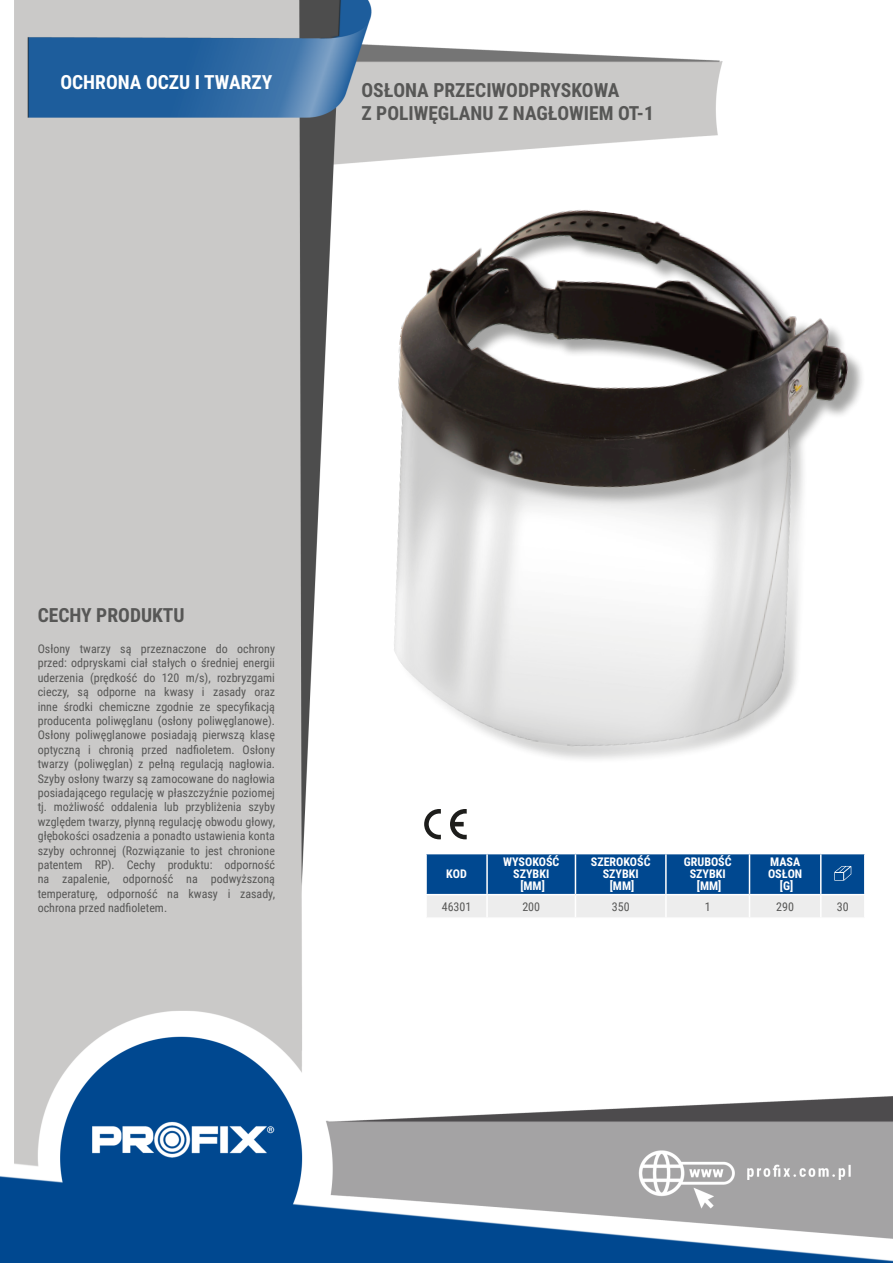
<style>
.page{position:relative;width:893px;height:1263px;background:#fff}
.page>*{position:absolute;margin:0;border:0;box-sizing:border-box;transform-origin:0 0}
.Lewo_bez_dzielenia{font:700 19.5px/23.4px "Roboto Condensed";color:#575756}
.Center{font:700 19.5px "Roboto Condensed";color:#fff}
.MateriaĹ__CECHY{font:700 19.5px "Roboto Condensed";color:#575756}
.Opisy{font:12px/14.4px "Roboto Condensed";color:#575756;text-align:justify}
.Ĺšrodek_bez_dzieleni{font:700 12px/12px "Roboto Condensed";color:#fff;text-align:center}
.Ĺšrodek__wymuszenie{font:700 12px "Roboto Condensed";color:#fff}
.Center-2{font:12px "Roboto Condensed";color:#575756}
.Indeks{font:12px "Roboto Condensed";color:#575756}
.Tabelka_nagĹ_Ăłwek{font:700 12px "Roboto Condensed";color:#fff}
</style>
<div class="page">
<img style="left:0;top:0;width:893px;height:1263px">
<hr style="left:425px;top:854px;width:2px;height:40px;background:#fff">
<hr style="left:425px;top:895px;width:2px;height:22px;background:#fff">
<hr style="left:864px;top:854px;width:2px;height:40px;background:#fff">
<hr style="left:864px;top:895px;width:2px;height:22px;background:#fff">
<hr style="left:425px;top:853px;width:62px;height:1px;background:#fff">
<hr style="left:425px;top:894px;width:62px;height:1px;background:#fff">
<hr style="left:425px;top:917px;width:62px;height:2px;background:#fff">
<hr style="left:487px;top:917px;width:88px;height:2px;background:#fff">
<hr style="left:575px;top:917px;width:91px;height:2px;background:#fff">
<hr style="left:666px;top:917px;width:83px;height:2px;background:#fff">
<hr style="left:749px;top:917px;width:72px;height:2px;background:#fff">
<hr style="left:821px;top:917px;width:44px;height:2px;background:#fff">
<svg style="left:426px;top:853px;width:439px;height:64px;background:#5f8ab6"></svg>
<svg style="left:450px;top:809px;width:17px;height:30px"></svg>
<svg style="left:424px;top:809px;width:17px;height:30px"></svg>
<img style="left:352px;top:188px;width:512px;height:587px">
<p class="Center" style="left:60px;top:69px;width:214px">OCHRONA OCZU I TWARZY</p>
<p class="Lewo_bez_dzielenia" style="left:361px;top:77px;width:294px">OSŁONA PRZECIWODPRYSKOWA<br>Z POLIWĘGLANU Z NAGŁOWIEM OT-1</p>
<p class="MateriaĹ__CECHY" style="left:38px;top:601px;width:148px">CECHY PRODUKTU</p>
<p class="Opisy" style="left:38px;top:641px;width:239px">Osłony twarzy są przeznaczone do ochrony przed: odpryskami ciał stałych o średniej energii uderzenia (prędkość do 120 m/s), rozbryzgami cieczy, są odporne na kwasy i zasady oraz inne środki chemiczne zgodnie ze specyfikacją producenta poliwęglanu (osłony poliwęglanowe).<br>Osłony poliwęglanowe posiadają pierwszą klasę optyczną i chronią przed nadfioletem. Osłony twarzy (poliwęglan) z pełną regulacją nagłowia.<br>Szyby osłony twarzy są zamocowane do nagłowia posiadającego regulację w płaszczyźnie poziomej tj. możliwość oddalenia lub przybliżenia szyby względem twarzy, płynną regulację obwodu głowy, głębokości osadzenia a ponadto ustawienia konta szyby ochronnej (Rozwiązanie to jest chronione patentem RP). Cechy produktu: odporność na zapalenie, odporność na podwyższoną temperaturę, odporność na kwasy i zasady, ochrona przed nadfioletem.</p>
<p class="Tabelka_nagĹ_Ăłwek" style="left:446px;top:866px;width:22px">KOD</p>
<p class="Ĺšrodek_bez_dzieleni" style="left:503px;top:856px;width:58px">WYSOKOŚĆ<br>SZYBKI</p>
<p class="Ĺšrodek__wymuszenie" style="left:520px;top:878px;width:26px">[MM]</p>
<p class="Ĺšrodek_bez_dzieleni" style="left:591px;top:856px;width:61px">SZEROKOŚĆ<br>SZYBKI</p>
<p class="Ĺšrodek__wymuszenie" style="left:610px;top:878px;width:26px">[MM]</p>
<p class="Ĺšrodek_bez_dzieleni" style="left:684px;top:856px;width:49px">GRUBOŚĆ<br>SZYBKI</p>
<p class="Ĺšrodek__wymuszenie" style="left:697px;top:878px;width:26px">[MM]</p>
<p class="Ĺšrodek_bez_dzieleni" style="left:768px;top:856px;width:36px;text-align:left">MASA<br>OSŁON</p>
<p class="Ĺšrodek__wymuszenie" style="left:780px;top:878px;width:15px">[G]</p>
<p class="Indeks" style="left:442px;top:898px;width:31px">46301</p>
<p class="Center-2" style="left:522px;top:898px;width:19px">200</p>
<p class="Center-2" style="left:612px;top:898px;width:19px">350</p>
<p class="Center-2" style="left:705px;top:898px;width:7px">1</p>
<p class="Center-2" style="left:776px;top:898px;width:19px">290</p>
<p class="Center-2" style="left:837px;top:898px;width:13px">30</p>
</div>
